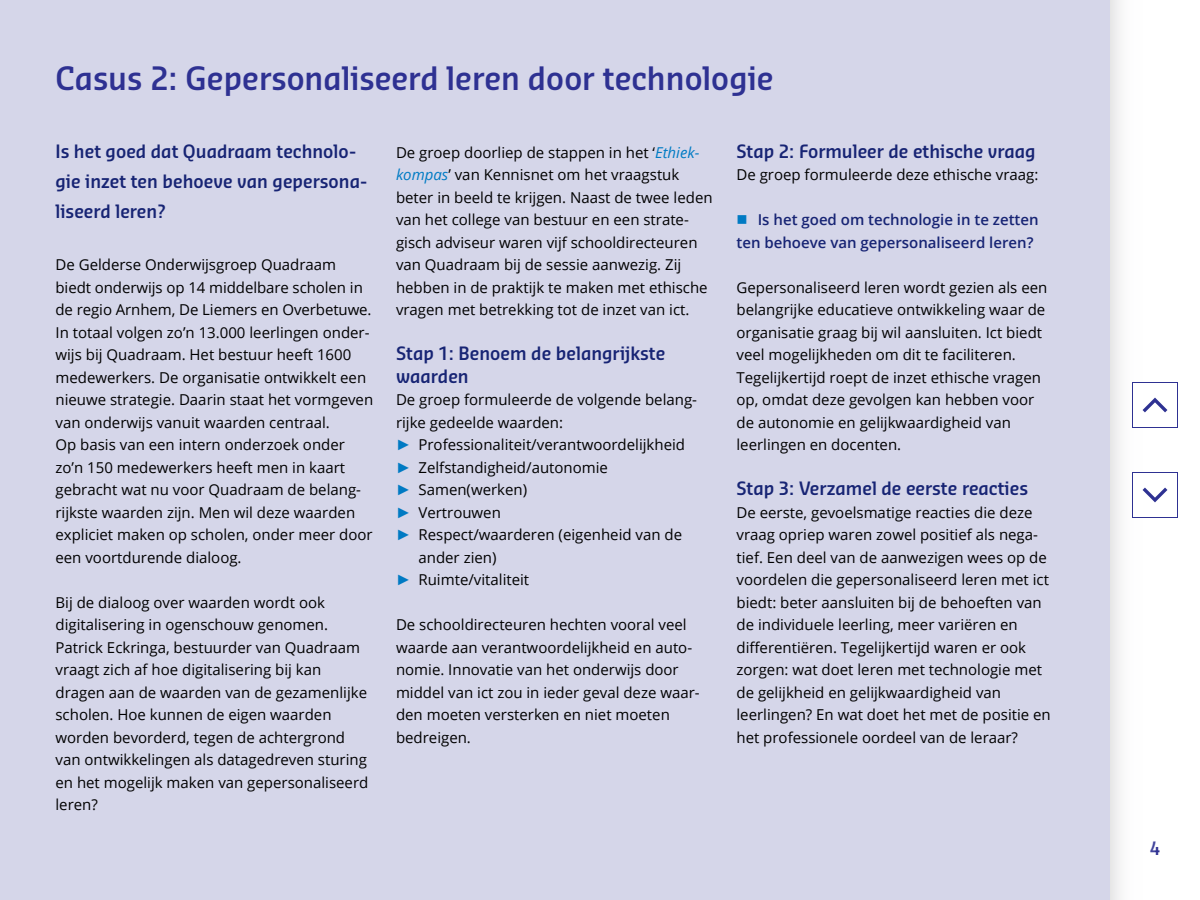
<style>
.page{position:relative;width:1200px;height:900px;background:#fff}
.page>*{position:absolute;margin:0;border:0;box-sizing:border-box;transform-origin:0 0}
.t1{font:600 31.5px "Sansa Sm Con Pro";color:#2e3192}
.t2{font:600 18px/30px "Sansa Sm Con Pro";color:#172474}
.t3{font:600 18px "Sansa Sm Con Pro";color:#2e3192}
.t4{font:15px/22.5px "Open Sans";color:#000}
.t5{font:600 15px/22.5px "Open Sans";color:#172474}
.s1{font-style:italic;color:#007bc4}
.s2{font-family:"Arial";color:#007ac3}
.s3{color:#007ac3}
</style>
<div class="page">
<div style="left:0;top:0;width:1110px;height:900px;background:#d5d6e9"></div>
<div style="left:1110px;top:0;width:45px;height:900px;background:linear-gradient(to right,#efeff0,#fff)"></div>
<div style="left:1132px;top:472px;width:46px;height:46px;background:#fff;border:1px solid #2e3192"></div>
<svg style="left:1143px;top:488px;width:24px;height:14px"></svg>
<div style="left:1132px;top:382px;width:46px;height:46px;background:#fff;border:1px solid #2e3192"></div>
<svg style="left:1143px;top:398px;width:24px;height:14px"></svg>
<h1 class="t1" style="left:56px;top:57px;width:720px">Casus 2: Gepersonaliseerd leren door technologie</h1>
<p class="t2" style="left:56px;top:136px;width:313px">Is het goed dat Quadraam technolo&shy;gie inzet ten behoeve van gepersona&shy;liseerd leren?</p>
<p class="t4" style="left:56px;top:253px;width:319px">De Gelderse Onderwijsgroep Quadraam biedt onderwijs op 14 middelbare scholen in de regio Arnhem, De Liemers en Overbetuwe.<br>In totaal volgen zo’n 13.000 leerlingen onder&shy;wijs bij Quadraam. Het bestuur heeft 1600 medewerkers. De organisatie ontwikkelt een nieuwe strategie. Daarin staat het vormgeven van onderwijs vanuit waarden centraal.<br>Op basis van een intern onderzoek onder zo’n 150 medewerkers heeft men in kaart gebracht wat nu voor Quadraam de belang&shy;rijkste waarden zijn. Men wil deze waarden expliciet maken op scholen, onder meer door een voortdurende dialoog.</p>
<p class="t4" style="left:56px;top:590px;width:314px">Bij de dialoog over waarden wordt ook digitalisering in ogenschouw genomen.<br>Patrick Eckringa, bestuurder van Quadraam vraagt zich af hoe digitalisering bij kan dragen aan de waarden van de gezamenlijke scholen. Hoe kunnen de eigen waarden worden bevorderd, tegen de achtergrond van ontwikkelingen als datagedreven sturing en het mogelijk maken van gepersonaliseerd leren?</p>
<p class="t4" style="left:396px;top:140px;width:318px">De groep doorliep de stappen in het ‘<span class="s1">Ethiek&shy;kompas</span>’ van Kennisnet om het vraagstuk beter in beeld te krijgen. Naast de twee leden van het college van bestuur en een strate&shy;gisch adviseur waren vijf schooldirecteuren van Quadraam bij de sessie aanwezig. Zij hebben in de praktijk te maken met ethische vragen met betrekking tot de inzet van ict.</p>
<p class="t2" style="left:396px;top:342px;width:271px;line-height:22.5px">Stap 1: Benoem de belangrijkste waarden</p>
<p class="t4" style="left:396px;top:388px;width:303px">De groep formuleerde de volgende belang-</p>
<p class="t4" style="left:396px;top:410px;width:169px">rijke gedeelde waarden:</p>
<p class="t4" style="left:396px;top:433px;width:291px"><span class="s2">►</span> Professionaliteit/verantwoordelijkheid</p>
<p class="t4" style="left:396px;top:455px;width:214px"><span class="s2">►</span> Zelfstandigheid/autonomie</p>
<p class="t4" style="left:396px;top:478px;width:133px"><span class="s2">►</span> Samen(werken)</p>
<p class="t4" style="left:396px;top:500px;width:106px"><span class="s2">►</span> Vertrouwen</p>
<p class="t4" style="left:396px;top:523px;width:288px"><span class="s2">►</span> Respect/waarderen (eigenheid van de</p>
<p class="t4" style="left:418px;top:545px;width:80px">ander zien)</p>
<p class="t4" style="left:396px;top:568px;width:135px"><span class="s2">►</span> Ruimte/vitaliteit</p>
<p class="t4" style="left:396px;top:613px;width:305px">De schooldirecteuren hechten vooral veel waarde aan verantwoordelijkheid en auto&shy;nomie. Innovatie van het onderwijs door middel van ict zou in ieder geval deze waar&shy;den moeten versterken en niet moeten bedreigen.</p>
<p class="t2" style="left:736px;top:136px;width:301px">Stap 2: Formuleer de ethische vraag</p>
<p class="t4" style="left:736px;top:163px;width:303px">De groep formuleerde deze ethische vraag:</p>
<p class="t5" style="left:736px;top:208px;width:304px"><span class="s3">■</span> Is het goed om technologie in te zetten ten behoeve van gepersonaliseerd leren?</p>
<p class="t4" style="left:736px;top:275px;width:312px">Gepersonaliseerd leren wordt gezien als een belangrijke educatieve ontwikkeling waar de organisatie graag bij wil aansluiten. Ict biedt veel mogelijkheden om dit te faciliteren.<br>Tegelijkertijd roept de inzet ethische vragen op, omdat deze gevolgen kan hebben voor de autonomie en gelijkwaardigheid van leerlingen en docenten.</p>
<p class="t2" style="left:736px;top:473px;width:293px">Stap 3: Verzamel de eerste reacties</p>
<p class="t4" style="left:736px;top:500px;width:316px">De eerste, gevoelsmatige reacties die deze vraag opriep waren zowel positief als nega&shy;tief. Een deel van de aanwezigen wees op de voordelen die gepersonaliseerd leren met ict biedt: beter aansluiten bij de behoeften van de individuele leerling, meer variëren en differentiëren. Tegelijkertijd waren er ook zorgen: wat doet leren met technologie met de gelijkheid en gelijkwaardigheid van leerlingen? En wat doet het met de positie en het professionele oordeel van de leraar?</p>
<p class="t3" style="left:1150px;top:836px;width:12px">4</p>
</div>
